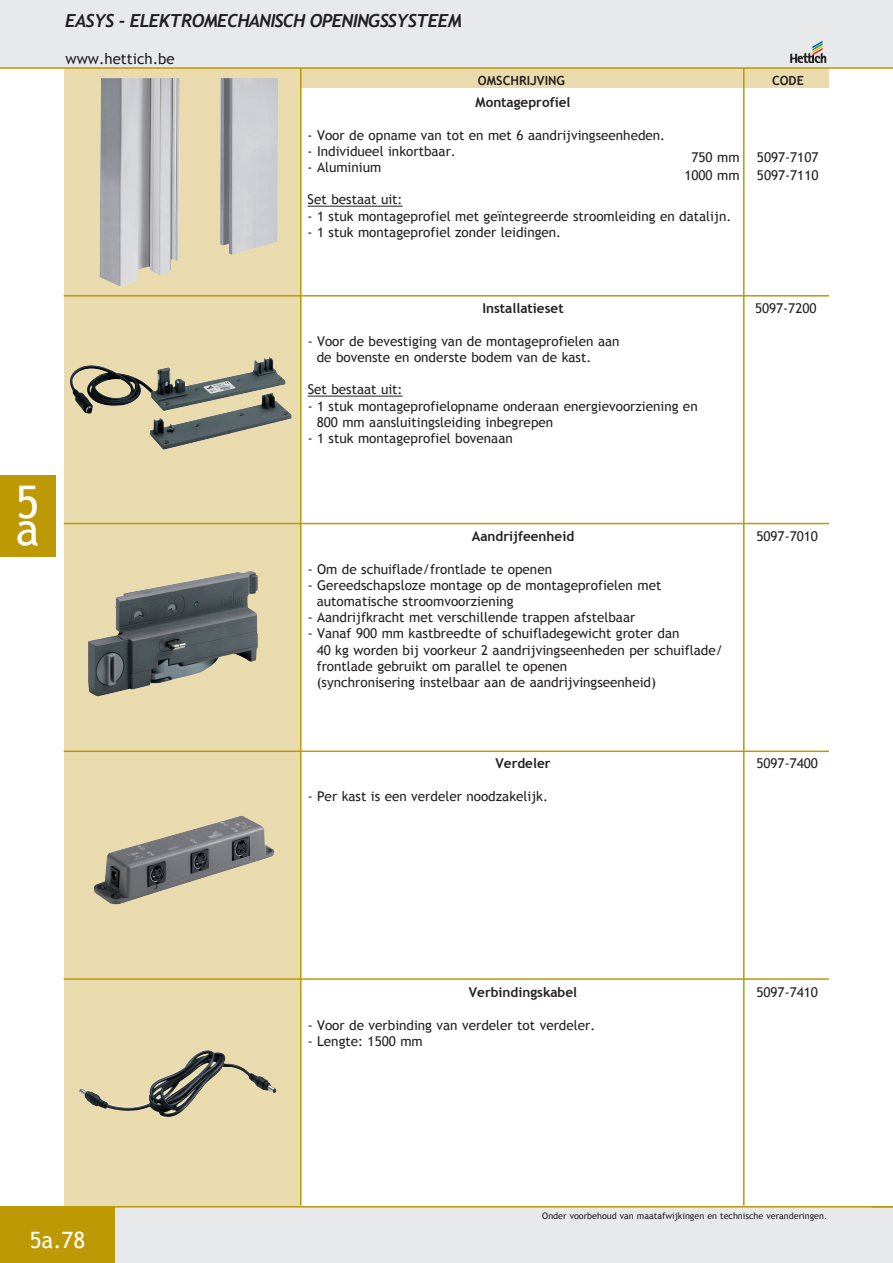
<style>
.page{position:relative;width:893px;height:1263px;background:#fff}
.page>*{position:absolute;margin:0;border:0;box-sizing:border-box;transform-origin:0 0}
.t1{font:45px "Trebuchet MS";color:#fff}
.t2{font:22.5px "Trebuchet MS";color:#fff}
.t3{font:italic 700 18px "Trebuchet";letter-spacing:-.04em;color:#231f20}
.t4{font:15px "Trebuchet MS";color:#231f20}
.t5{font:13.5px/16.2px "Trebuchet MS";color:#231f20}
.t6{font:700 13.5px "Trebuchet MS";color:#231f20}
.t7{font:700 12.6px "Trebuchet MS";color:#231f20}
.t8{font:9px "Trebuchet MS";color:#231f20}
</style>
<div class="page">
<div style="left:0;top:0;width:893px;height:68px;background:#e8e9ea"></div>
<div style="left:64px;top:69px;width:236px;height:1137px;background:#eadbae"></div>
<div style="left:300px;top:68px;width:529px;height:20px;background:#eadbae"></div>
<hr style="left:743px;top:68px;width:1px;height:1137px;background:#bc9905">
<hr style="left:300px;top:68px;width:2px;height:1137px;background:#bc9905">
<hr style="left:64px;top:295px;width:765px;height:2px;background:#bc9905">
<hr style="left:64px;top:523px;width:765px;height:1px;background:#bc9905">
<hr style="left:64px;top:750px;width:765px;height:2px;background:#bc9905">
<hr style="left:64px;top:978px;width:765px;height:2px;background:#bc9905">
<hr style="left:308px;top:206px;width:95px;height:1px;background:#231f20">
<hr style="left:308px;top:396px;width:95px;height:1px;background:#231f20">
<svg style="left:790px;top:41px;width:36px;height:22px"></svg>
<img style="left:100px;top:78px;width:178px;height:208px">
<img style="left:70px;top:357px;width:222px;height:93px">
<img style="left:88px;top:571px;width:170px;height:125px">
<img style="left:94px;top:816px;width:180px;height:89px">
<img style="left:79px;top:1050px;width:198px;height:67px">
<div style="left:62px;top:1206px;width:831px;height:57px;background:#e8e9ea"></div>
<div style="left:0;top:1206px;width:115px;height:57px;background:#bc9905"></div>
<hr style="left:0;top:1206px;width:893px;height:1px;background:#bc9905">
<div style="left:0;top:475px;width:55px;height:81px;background:#bc9905"></div>
<hr style="left:0;top:67px;width:893px;height:2px;background:#bc9905">
<h3 class="t3" style="left:65px;top:9px;width:398px">EASYS - ELEKTROMECHANISCH OPENINGSSYSTEEM</h3>
<p class="t4" style="left:66px;top:50px;width:111px">www.hettich.be</p>
<p class="t7" style="left:478px;top:72px;width:89px">OMSCHRIJVING</p>
<p class="t7" style="left:772px;top:72px;width:33px">CODE</p>
<p class="t6" style="left:476px;top:94px;width:96px">Montageprofiel</p>
<p class="t5" style="left:308px;top:127px;width:359px">- Voor de opname van tot en met 6 aandrijvingseenheden.</p>
<p class="t5" style="left:308px;top:143px;width:150px">- Individueel inkortbaar.</p>
<p class="t5" style="left:308px;top:159px;width:75px">- Aluminium</p>
<p class="t5" style="left:308px;top:192px;width:96px">Set bestaat uit:</p>
<p class="t5" style="left:308px;top:208px;width:425px">- 1 stuk montageprofiel met geïntegreerde stroomleiding en datalijn.</p>
<p class="t5" style="left:308px;top:224px;width:255px">- 1 stuk montageprofiel zonder leidingen.</p>
<p class="t5" style="left:684px;top:148px;width:57px;line-height:18px;text-align:center">750 mm<br>1000 mm</p>
<p class="t5" style="left:757px;top:148px;width:63px;line-height:18px">5097-7107<br>5097-7110</p>
<h1 class="t1" style="left:16px;top:475px;width:25px">5</h1>
<h1 class="t1" style="left:16px;top:502px;width:25px">a</h1>
<h2 class="t2" style="left:30px;top:1227px;width:57px">5a.78</h2>
<p class="t6" style="left:482px;top:300px;width:83px">Installatieset</p>
<p class="t5" style="left:317px;top:333px;width:304px;text-indent:-9px">- Voor de bevestiging van de montageprofielen aan de bovenste en onderste bodem van de kast.</p>
<p class="t5" style="left:308px;top:382px;width:96px">Set bestaat uit:</p>
<p class="t5" style="left:317px;top:398px;width:383px;text-indent:-9px">- 1 stuk montageprofielopname onderaan energievoorziening en<br>800 mm aansluitingsleiding inbegrepen</p>
<p class="t5" style="left:308px;top:430px;width:207px">- 1 stuk montageprofiel bovenaan</p>
<p class="t6" style="left:472px;top:528px;width:104px">Aandrijfeenheid</p>
<p class="t5" style="left:308px;top:561px;width:246px">- Om de schuiflade/frontlade te openen</p>
<p class="t5" style="left:317px;top:577px;width:346px;text-indent:-9px">- Gereedschapsloze montage op de montageprofielen met automatische stroomvoorziening</p>
<p class="t5" style="left:308px;top:609px;width:329px">- Aandrijfkracht met verschillende trappen afstelbaar</p>
<p class="t5" style="left:317px;top:626px;width:408px;text-indent:-9px">- Vanaf 900 mm kastbreedte of schuifladegewicht groter dan<br>40 kg worden bij voorkeur 2 aandrijvingseenheden per schuiflade/ frontlade gebruikt om parallel te openen<br>(synchronisering instelbaar aan de aandrijvingseenheid)</p>
<p class="t6" style="left:495px;top:755px;width:57px">Verdeler</p>
<p class="t5" style="left:308px;top:788px;width:242px">- Per kast is een verdeler noodzakelijk.</p>
<p class="t5" style="left:755px;top:301px;width:63px">5097-7200</p>
<p class="t5" style="left:756px;top:528px;width:63px">5097-7010</p>
<p class="t5" style="left:756px;top:756px;width:63px">5097-7400</p>
<p class="t6" style="left:469px;top:984px;width:110px">Verbindingskabel</p>
<p class="t5" style="left:308px;top:1017px;width:289px">- Voor de verbinding van verdeler tot verdeler.</p>
<p class="t5" style="left:308px;top:1033px;width:117px">- Lengte: 1500 mm</p>
<p class="t5" style="left:756px;top:984px;width:63px">5097-7410</p>
<p class="t8" style="left:542px;top:1210px;width:287px">Onder voorbehoud van maatafwijkingen en technische veranderingen.</p>
</div>
